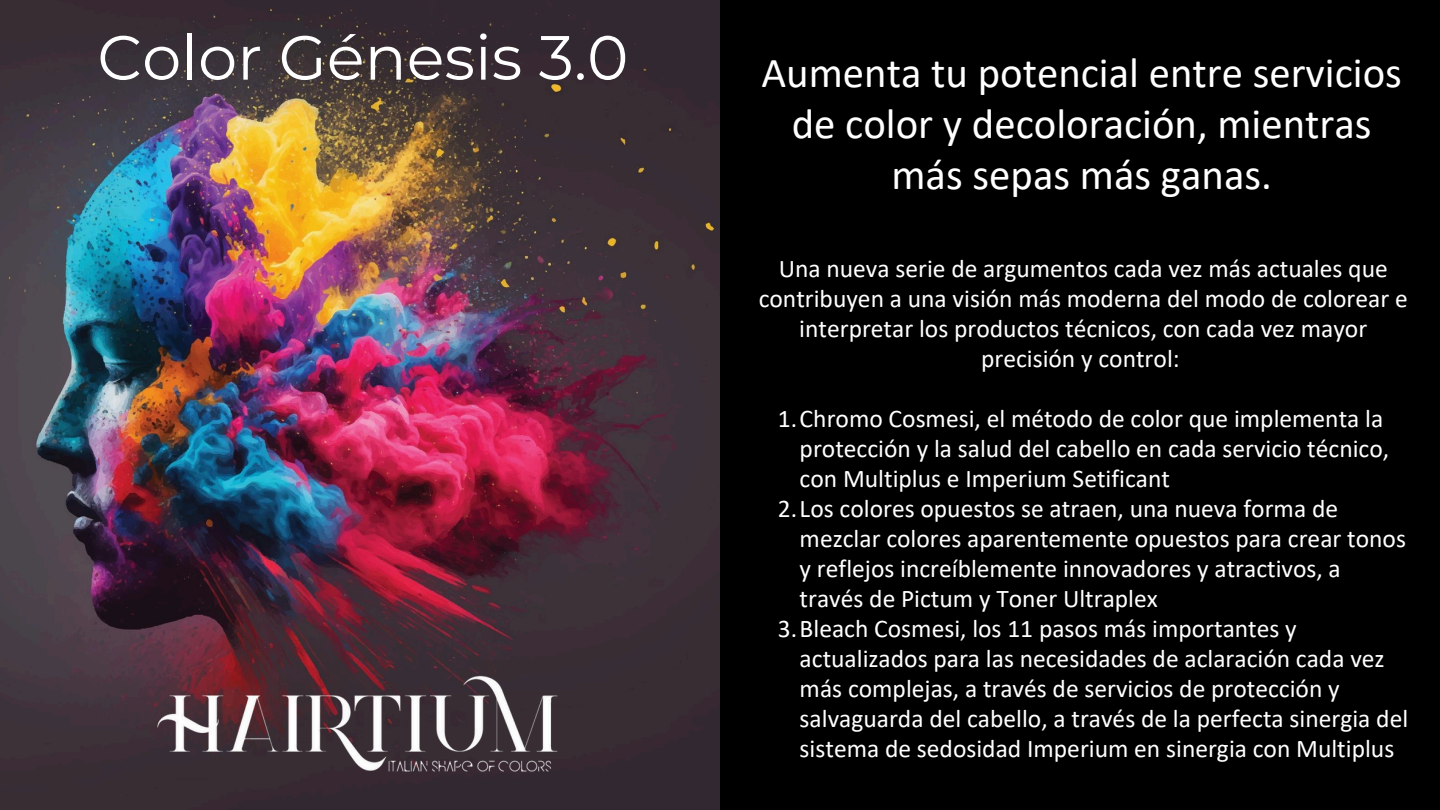
<style>
.page{position:relative;width:1440px;height:810px;background:#000}
.page>*{position:absolute;margin:0;border:0;box-sizing:border-box;transform-origin:0 0}
.t1{font:62.3px "Montserrat";color:#fff}
.t2{font:42.8px/51px "Calibri";color:#fff;text-align:center}
.t3{font:25.5px/30px "Calibri";color:#fff}
</style>
<div class="page">
<img style="left:0;top:0;width:720px;height:810px">
<img style="left:104px;top:632px;width:518px;height:178px">
<p class="t1" style="left:97px;top:19px;width:533px">Color Génesis 3.0</p>
<p class="t2" style="left:762px;top:51px;width:642px">Aumenta tu potencial entre servicios de color y decoloración, mientras más sepas más ganas.</p>
<p class="t3" style="left:759px;top:256px;width:651px;text-align:center">Una nueva serie de argumentos cada vez más actuales que contribuyen a una visión más moderna del modo de colorear e interpretar los productos técnicos, con cada vez mayor precisión y control:</p>
<h2 class="t3" style="left:800px;top:406px;width:591px;text-indent:-22px">1.Chromo Cosmesi, el método de color que implementa la protección y la salud del cabello en cada servicio técnico, con Multiplus e Imperium Setificant</h2>
<p class="t3" style="left:800px;top:496px;width:608px;text-indent:-22px">2.Los colores opuestos se atraen, una nueva forma de mezclar colores aparentemente opuestos para crear tonos y reflejos increíblemente innovadores y atractivos, a través de Pictum y Toner Ultraplex</p>
<p class="t3" style="left:800px;top:616px;width:610px;text-indent:-22px">3.Bleach Cosmesi, los 11 pasos más importantes y actualizados para las necesidades de aclaración cada vez más complejas, a través de servicios de protección y salvaguarda del cabello, a través de la perfecta sinergia del sistema de sedosidad Imperium en sinergia con Multiplus</p>
</div>
